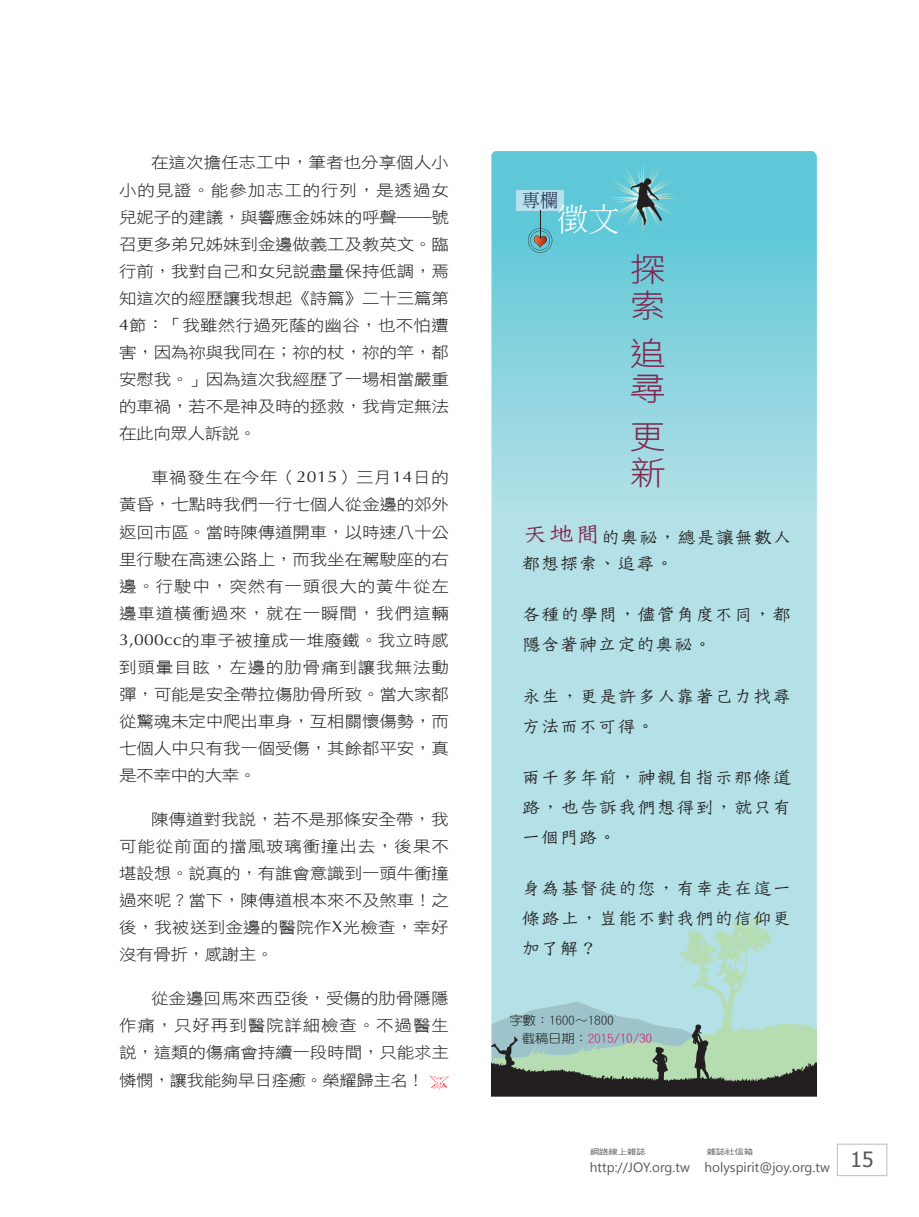
<style>
.page{position:relative;width:919px;height:1217px;background:#fff}
.page>*{position:absolute;margin:0;border:0;box-sizing:border-box;transform-origin:0 0}
.t1{font:32.4px/35.7px "DF Hei W3 WIN BF";color:#80274f;scale:1.11 1}
.t2{font:31.5px "Adobe Ming Std Light E Ten B5 H";color:#fff}
.t3{font:19.5px/30px "DF Tie Xian W3 WIN BF";letter-spacing:-.01em;color:#231f20}
.t4{font:18px "Adobe Ming Std Light E Ten B5 H";color:#212c4f}
.t5{font:15.75px/27px "DF Hei W3 WIN BF";letter-spacing:-.01em;color:#231f20;text-align:justify;scale:1.11 1}
.t6{font:13.5px "Segoe UI";color:#57585a}
.t7{font:12.15px "DF Yuan W3 WIN BF";letter-spacing:-.025em;color:#d01a69;scale:1.11 1}
.t8{font:12.15px "DF Yuan W3 WIN BF";letter-spacing:-.025em;color:#231f20;scale:1.11 1}
.t9{font:7.5px "DF Hei W5 WIN BF";letter-spacing:-.015em;color:#57585a;scale:1.25 1}
.s1{font-family:"Optima"}
.s2{font-size:24.3px;color:#80274f}
.s3{color:#231f20}
</style>
<div class="page">
<div style="left:837px;top:1143px;width:50px;height:32px;border:1px solid #bcbdc0"></div>
<svg style="left:430px;top:1075px;width:19px;height:14px"></svg>
<svg style="left:491px;top:151px;width:325px;height:761px;background:#9ddae2"></svg>
<div style="left:516px;top:189px;width:48px;height:21px;background:#b6e1ec"></div>
<svg style="left:491px;top:912px;width:325px;height:89px;background:#b4e0e1"></svg>
<svg style="left:491px;top:1001px;width:325px;height:95px;background:#8ba89c"></svg>
<svg style="left:606px;top:161px;width:74px;height:74px;background:#64bcc8"></svg>
<svg style="left:528px;top:210px;width:24px;height:42px"></svg>
<p class="t5" style="left:119px;top:148px;width:298px;line-height:28.5px;text-align:right">在這次擔任志工中，筆者也分享個人小<br>小的見證。能參加志工的行列，是透過女</p>
<p class="t5" style="left:119px;top:204px;width:298px">兒妮子的建議，與響應金姊妹的呼聲――號召更多弟兄姊妹到金邊做義工及教英文。臨行前，我對自己和女兒說盡量保持低調，焉知這次的經歷讓我想起《詩篇》二十三篇第<span class="s1">4</span>節：「我雖然行過死蔭的幽谷，也不怕遭害，因為祢與我同在；祢的杖，祢的竿，都安慰我。」因為這次我經歷了一場相當嚴重的車禍，若不是神及時的拯救，我肯定無法在此向眾人訴說。</p>
<p class="t5" style="left:119px;top:464px;width:298px;text-indent:32px">車禍發生在今年（<span class="s1">2015</span>）三月<span class="s1">14</span>日的黃昏，七點時我們一行七個人從金邊的郊外返回市區。當時陳傳道開車，以時速八十公里行駛在高速公路上，而我坐在駕駛座的右邊。行駛中，突然有一頭很大的黃牛從左邊車道橫衝過來，就在一瞬間，我們這輛<span class="s1">3,000cc</span>的車子被撞成一堆廢鐵。我立時感到頭暈目眩，左邊的肋骨痛到讓我無法動彈，可能是安全帶拉傷肋骨所致。當大家都從驚魂未定中爬出車身，互相關懷傷勢，而七個人中只有我一個受傷，其餘都平安，真是不幸中的大幸。</p>
<p class="t5" style="left:119px;top:805px;width:298px;text-indent:32px">陳傳道對我說，若不是那條安全帶，我可能從前面的擋風玻璃衝撞出去，後果不堪設想。說真的，有誰會意識到一頭牛衝撞過來呢？當下，陳傳道根本來不及煞車！之後，我被送到金邊的醫院作<span class="s1">X</span>光檢查，幸好沒有骨折，感謝主。</p>
<p class="t5" style="left:119px;top:984px;width:298px;text-indent:32px">從金邊回馬來西亞後，受傷的肋骨隱隱作痛，只好再到醫院詳細檢查。不過醫生說，這類的傷痛會持續一段時間，只能求主憐憫，讓我能夠早日痊癒。榮耀歸主名！</p>
<p class="t4" style="left:522px;top:190px;width:37px">專欄</p>
<p class="t2" style="left:556px;top:201px;width:64px">徵文</p>
<p class="t1" style="left:629px;top:251px;width:33px">探索</p>
<p class="t1" style="left:629px;top:335px;width:33px">追尋</p>
<p class="t1" style="left:629px;top:418px;width:33px">更新</p>
<p class="t3" style="left:521px;top:523px;width:272px;line-height:26.2px"><span class="s2">天地間</span>的奧祕，總是讓無數人都想探索、追尋。</p>
<p class="t3" style="left:521px;top:599px;width:271px">各種的學問，儘管角度不同，都隱含著神立定的奧祕。</p>
<p class="t3" style="left:521px;top:680px;width:271px">永生，更是許多人靠著己力找尋方法而不可得。</p>
<p class="t3" style="left:521px;top:762px;width:271px;text-align:justify">兩千多年前，神親自指示那條道路，也告訴我們想得到，就只有一個門路。</p>
<p class="t3" style="left:521px;top:873px;width:271px;text-align:justify">身為基督徒的您，有幸走在這一條路上，豈能不對我們的信仰更加了解？</p>
<p class="t8" style="left:509px;top:1013px;width:95px">字數：1600～1800</p>
<p class="t7" style="left:522px;top:1032px;width:119px"><span class="s3">截稿日期：</span>2015/10/30</p>
<p class="t9" style="left:590px;top:1147px;width:46px">網路線上雜誌</p>
<p class="t9" style="left:706px;top:1147px;width:39px">雜誌社信箱</p>
<p class="t6" style="left:590px;top:1157px;width:285px">http://JOY.org.tw holyspirit@joy.org.tw <sup>15</sup></p>
</div>
